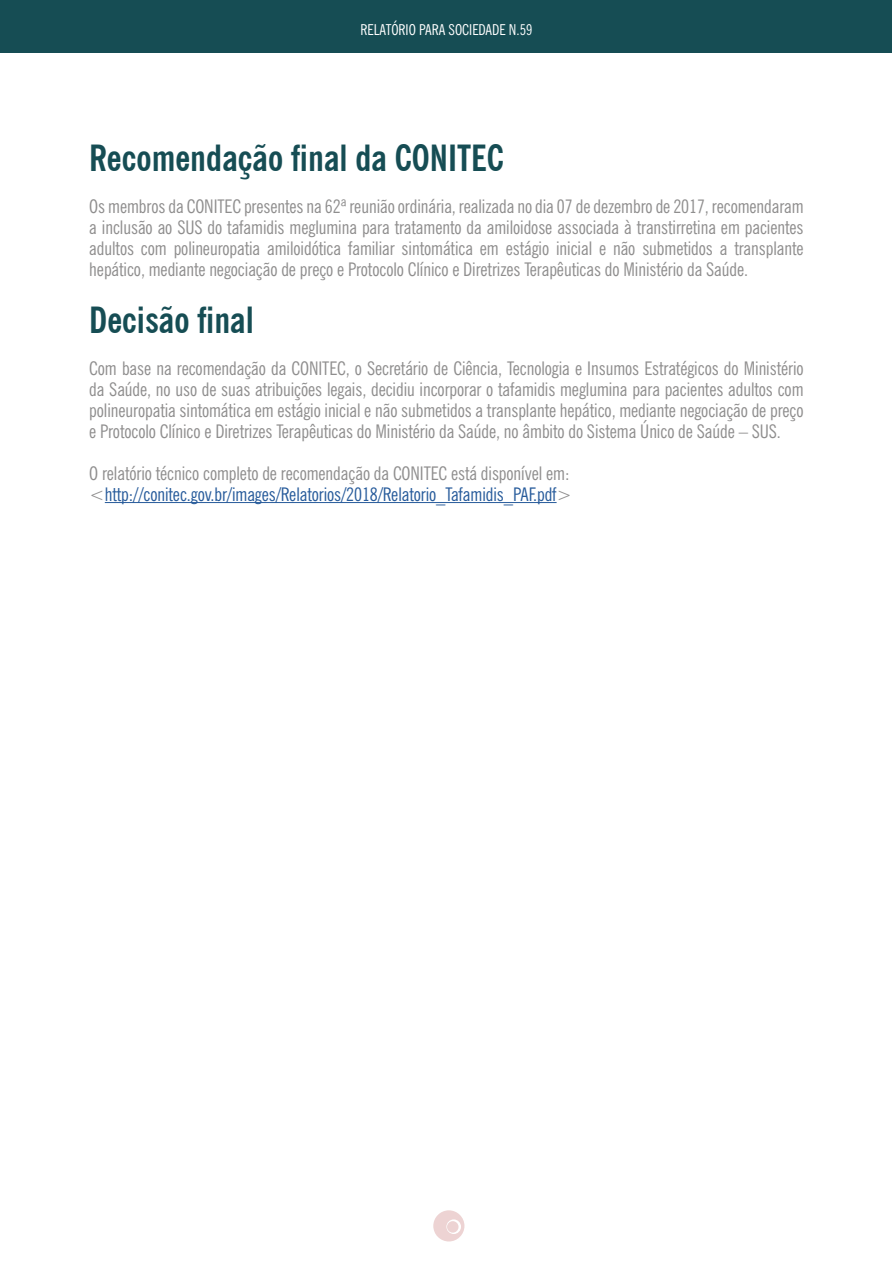
<style>
.page{position:relative;width:893px;height:1263px;background:#fff}
.page>*{position:absolute;margin:0;border:0;box-sizing:border-box;transform-origin:0 0}
.t1{font:700 condensed 36px "News Gothic BT";color:#164d54}
.t2{font:condensed 18.75px/21px "News Gothic BT";letter-spacing:-.005em;color:#8f8e8e;text-align:justify}
.t3{font:condensed 18.75px/21px "News Gothic BT";letter-spacing:-.005em;color:#275b9b}
.t4{font:condensed 15px "News Gothic BT";color:#fff}
.s1{color:#8f8e8e}
</style>
<div class="page">
<div style="left:1px;top:0;width:891px;height:52px;background:#164d54"></div>
<svg style="left:433px;top:1210px;width:31px;height:31px"></svg>
<svg style="left:447px;top:1221px;width:12px;height:12px"></svg>
<hr style="left:105px;top:502px;width:452px;height:1px;background:#275b9b">
<p class="t4" style="left:360px;top:21px;width:173px">RELATÓRIO PARA SOCIEDADE N.59</p>
<h1 class="t1" style="left:89px;top:136px;width:416px">Recomendação final da CONITEC</h1>
<p class="t2" style="left:89px;top:196px;width:716px">Os membros da CONITEC presentes na 62ª reunião ordinária, realizada no dia 07 de dezembro de 2017, recomendaram a inclusão ao SUS do tafamidis meglumina para tratamento da amiloidose associada à transtirretina em pacientes adultos com polineuropatia amiloidótica familiar sintomática em estágio inicial e não submetidos a transplante hepático, mediante negociação de preço e Protocolo Clínico e Diretrizes Terapêuticas do Ministério da Saúde.</p>
<h1 class="t1" style="left:89px;top:298px;width:166px">Decisão final</h1>
<p class="t2" style="left:89px;top:358px;width:716px">Com base na recomendação da CONITEC, o Secretário de Ciência, Tecnologia e Insumos Estratégicos do Ministério da Saúde, no uso de suas atribuições legais, decidiu incorporar o tafamidis meglumina para pacientes adultos com polineuropatia sintomática em estágio inicial e não submetidos a transplante hepático, mediante negociação de preço e Protocolo Clínico e Diretrizes Terapêuticas do Ministério da Saúde, no âmbito do Sistema Único de Saúde – SUS.</p>
<p class="t3" style="left:89px;top:463px;width:484px"><span class="s1">O relatório técnico completo de recomendação da CONITEC está disponível em: &lt;</span>http://conitec.gov.br/images/Relatorios/2018/Relatorio_Tafamidis_PAF.pdf<span class="s1">&gt;</span></p>
</div>
